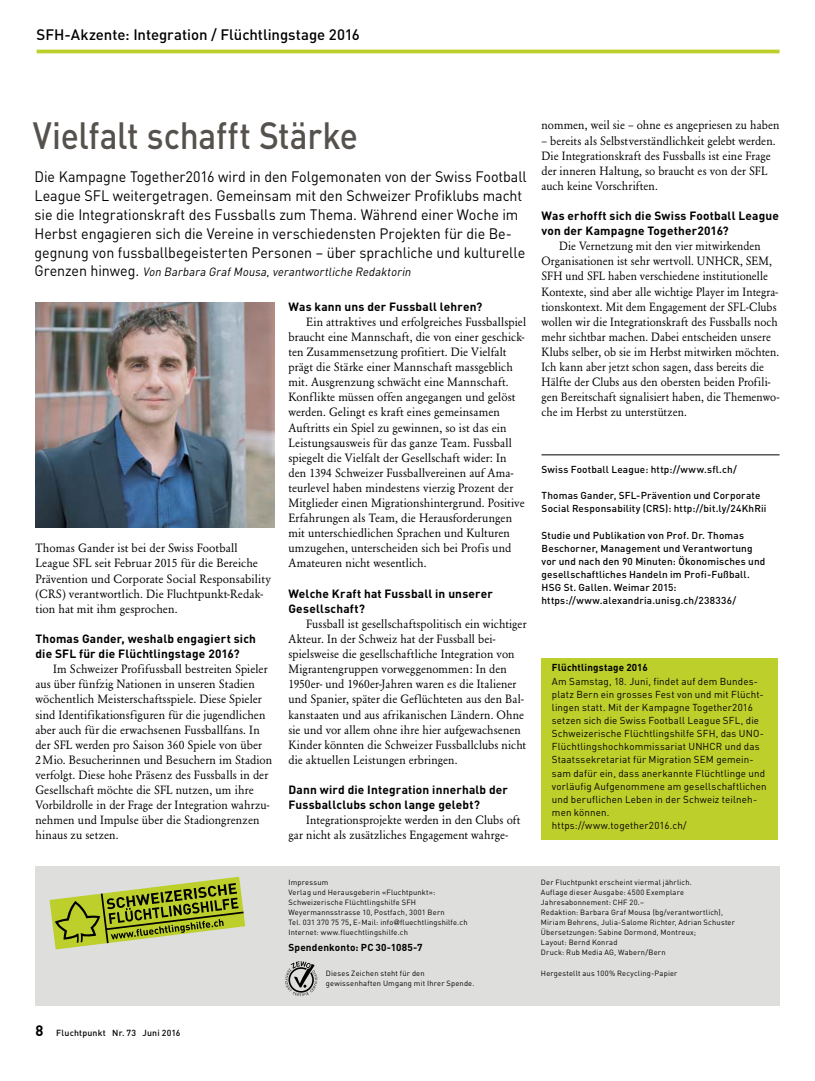
<style>
.page{position:relative;width:815px;height:1081px;background:#fff}
.page>*{position:absolute;margin:0;border:0;box-sizing:border-box;transform-origin:0 0}
.t1{font:500 37.5px "DIN";letter-spacing:-.01em;color:#55524e;scale:.9 1}
.t2{font:15px/18.8px "DIN";letter-spacing:-.005em;color:#000;scale:.95 1}
.t3{font:500 15px "DIN";letter-spacing:-.005em;color:#000}
.t4{font:11.88px/15.1px "Garamond BE";letter-spacing:.01em;color:#000}
.t5{font:11.88px/15.1px "Garamond BE";letter-spacing:.01em;color:#000;scale:.96 1}
.t6{font:11.88px/15.1px "Garamond BE";letter-spacing:.01em;color:#000;scale:.94 1}
.t7{font:700 11.88px/15.1px "DIN";letter-spacing:.015em;color:#000}
.t8{font:italic 11.88px "DIN";color:#000;scale:.94 1}
.t9{font:10px/13.1px "DIN";letter-spacing:.015em;color:#000}
.t10{font:500 10px/13.1px "DIN";letter-spacing:.015em;color:#000}
.t11{font:700 10px "DIN";letter-spacing:.015em;color:#000}
.t12{font:500 8.75px "DIN";letter-spacing:.02em;color:#000}
.t13{font:7.5px/10px "DIN";letter-spacing:.025em;color:#000}
.s1{font-style:normal;font-size:15px}
.s2{font-weight:500}
.s3{font-family:"Univers LT Std";font-weight:300}
.s4{font-weight:700;font-size:15px}
</style>
<div class="page">
<hr style="left:37px;top:50px;width:743px;height:3px;background:#bccf2b">
<div style="left:35px;top:865px;width:745px;height:140px;background:#dededd"></div>
<svg style="left:285px;top:961px;width:32px;height:35px"></svg>
<hr style="left:541px;top:454px;width:239px;height:1px;background:#000">
<svg style="left:50px;top:876px;width:195px;height:73px"></svg>
<img style="left:35px;top:302px;width:239px;height:225px">
<div style="left:541px;top:658px;width:237px;height:181px;background:#bccf2b"></div>
<p class="t3" style="left:37px;top:25px;width:325px">SFH-Akzente: Integration / Flüchtlingstage 2016</p>
<h1 class="t1" style="left:33px;top:111px;width:363px">Vielfalt schafft Stärke</h1>
<p class="t2" style="left:35px;top:167px;width:520px">Die Kampagne Together2016 wird in den Folgemonaten von der Swiss Football League SFL weitergetragen. Gemeinsam mit den Schweizer Profiklubs macht sie die Integrationskraft des Fussballs zum Thema. Während einer Woche im Herbst engagieren sich die Vereine in verschiedensten Projekten für die Be&shy;gegnung von fussballbegeisterten Personen – über sprachliche und kulturelle</p>
<p class="t8" style="left:35px;top:264px;width:405px"><span class="s1">G re n z e n h i n we g .</span> Von Barbara GrafMousa,verantwortliche Redaktorin</p>
<p class="t4" style="left:35px;top:541px;width:237px">Thomas Gander ist bei der Swiss Football League SFL seit Februar 2015 für die Bereiche Prävention und Corporate Social Responsability (CRS) verantwortlich. Die Fluchtpunkt-Redak&shy;tion hat mit ihm gesprochen.</p>
<p class="t7" style="left:35px;top:631px;width:222px">Thomas Gander, weshalb engagiert sich die SFL für die Flüchtlingstage 2016?</p>
<p class="t4" style="left:35px;top:661px;width:238px;text-indent:18px">Im Schweizer Profifussball bestreiten Spieler aus über fünfzig Nationen in unseren Stadien wöchentlich Meisterschaftsspiele. Diese Spieler sind Identifikationsfiguren für die jugendlichen aber auch für die erwachsenen Fussballfans. In der SFL werden pro Saison 360 Spiele von über 2Mio. Besucherinnen und Besuchern im Stadion verfolgt. Diese hohe Präsenz des Fussballs in der Gesellschaft möchte die SFL nutzen, um ihre Vorbildrolle in der Frage der Integration wahrzu&shy;nehmen und Impulse über die Stadiongrenzen hinaus zu setzen.</p>
<p class="t7" style="left:288px;top:298px;width:195px">Was kann uns der Fussball lehren?</p>
<p class="t4" style="left:288px;top:314px;width:239px;text-indent:18px">Ein attraktives und erfolgreiches Fussballspiel braucht eine Mannschaft, die von einer geschick&shy;ten Zusammensetzung profitiert. Die Vielfalt prägt die Stärke einer Mannschaft massgeblich mit. Ausgrenzung schwächt eine Mannschaft.<br>Konflikte müssen offen angegangen und gelöst werden. Gelingt es kraft eines gemeinsamen Auftritts ein Spiel zu gewinnen, so ist das ein Leistungsausweis für das ganze Team. Fussball spiegelt die Vielfalt der Gesellschaft wider: In den 1394 Schweizer Fussballvereinen auf Ama&shy;teurlevel haben mindestens vierzig Prozent der Mitglieder einen Migrationshintergrund. Positive Erfahrungen als Team, die Herausforderungen mit unterschiedlichen Sprachen und Kulturen umzugehen, unterscheiden sich bei Profis und Amateuren nicht wesentlich.</p>
<p class="t7" style="left:288px;top:585px;width:206px">Welche Kraft hat Fussball in unserer<br>Gesellschaft?</p>
<p class="t5" style="left:288px;top:616px;width:249px;text-indent:18px">Fussball ist gesellschaftspolitisch ein wichtiger Akteur. In der Schweiz hat der Fussball bei&shy;spielsweise die gesellschaftliche Integration von Migrantengruppen vorweggenommen: In den 1950er- und 1960er-Jahren waren es die Italiener und Spanier, später die Geflüchteten aus den Bal&shy;kanstaaten und aus afrikanischen Ländern. Ohne sie und vor allem ohne ihre hier aufgewachsenen Kinder könnten die Schweizer Fussballclubs nicht die aktuellen Leistungen erbringen.</p>
<p class="t7" style="left:288px;top:782px;width:221px">Dann wird die Integration innerhalb der<br>Fussballclubs schon lange gelebt?</p>
<p class="t5" style="left:288px;top:812px;width:243px;text-indent:18px">Integrationsprojekte werden in den Clubs oft gar nicht als zusätzliches Engagement wahrge-</p>
<p class="t5" style="left:541px;top:118px;width:249px">nommen, weil sie – ohne es angepriesen zu haben</p>
<p class="t5" style="left:541px;top:133px;width:245px">– bereits als Selbstverständlichkeit gelebt werden.<br>Die Integrationskraft des Fussballs ist eine Frage der inneren Haltung, so braucht es von der SFL auch keine Vorschriften.</p>
<p class="t7" style="left:541px;top:208px;width:239px">Was erhofft sich die Swiss Football League von der Kampagne Together2016?</p>
<p class="t6" style="left:541px;top:239px;width:255px;text-indent:18px">Die Vernetzung mit den vier mitwirkenden Organisationen ist sehr wertvoll. UNHCR, SEM, SFH und SFL haben verschiedene institutionelle Kontexte, sind aber alle wichtige Player im Integra&shy;tionskontext. Mit dem Engagement der SFL-Clubs wollen wir die Integrationskraft des Fussballs noch mehr sichtbar machen. Dabei entscheiden unsere Klubs selber, ob sie im Herbst mitwirken möchten.<br>Ich kann aber jetzt schon sagen, dass bereits die Hälfte der Clubs aus den obersten beiden Profili&shy;gen Bereitschaft signalisiert haben, die Themenwo&shy;che im Herbst zu unterstützen.</p>
<p class="t10" style="left:541px;top:462px;width:197px">Swiss Football League: http://www.sfl.ch/</p>
<p class="t10" style="left:541px;top:489px;width:227px">Thomas Gander, SFL-Prävention und Corporate<br>Social Responsability (CRS): http://bit.ly/24KhRii</p>
<p class="t10" style="left:541px;top:528px;width:225px">Studie und Publikation von Prof. Dr. Thomas Beschorner, Management und Verantwortung vor und nach den 90 Minuten: Ökonomisches und gesellschaftliches Handeln im Profi-Fußball.<br>HSG St. Gallen. Weimar 2015: https://www.alexandria.unisg.ch/238336/</p>
<p class="t11" style="left:552px;top:661px;width:97px">Flüchtlingstage 2016</p>
<p class="t9" style="left:552px;top:674px;width:216px">Am Samstag, 18. Juni, findet auf dem Bundes&shy;platz Bern ein grosses Fest von und mit Flücht&shy;lingen statt. Mit der Kampagne Together2016 setzen sich die Swiss Football League SFL, die Schweizerische Flüchtlingshilfe SFH, das UNO-Flüchtlingshochkommissariat UNHCR und das Staatssekretariat für Migration SEM gemein&shy;sam dafür ein, dass anerkannte Flüchtlinge und vorläufig Aufgenommene am gesellschaftlichen und beruflichen Leben in der Schweiz teilneh&shy;men können.<br>https://www.together2016.ch/</p>
<p class="t13" style="left:288px;top:876px;width:181px">Impressum<br>Verlag und Herausgeberin «Fluchtpunkt»:<br>Schweizerische Flüchtlingshilfe SFH Weyermannsstrasse 10, Postfach, 3001 Bern<br>Tel. 031 370 75 75<span class="s2">,</span> E-Mail: info<span class="s3">@</span>fluechtlingshilfe.ch Internet: www.fluechtlingshilfe.ch</p>
<p class="t11" style="left:288px;top:940px;width:136px">Spendenkonto: PC 30-1085-7</p>
<p class="t13" style="left:541px;top:876px;width:196px">Der Fluchtpunkt erscheint viermal jährlich.<br>Auflage dieser Ausgabe: 4500 Exemplare Jahresabonnement: CHF 20.–<br>Redaktion: Barbara Graf Mousa (bg/verantwortlich), Miriam Behrens, Julia-Salome Richter, Adrian Schuster Übersetzungen: Sabine Dormond, Montreux;<br>Layout: Bernd Konrad<br>Druck: Rub Media AG, Wabern/Bern</p>
<p class="t12" style="left:35px;top:1027px;width:147px"><span class="s4">8</span> Fluchtpunkt Nr. 73 Juni 2016</p>
<p class="t13" style="left:326px;top:968px;width:100px">Dieses Zeichen steht für den</p>
<p class="t13" style="left:541px;top:968px;width:138px">Hergestellt aus 100% Recycling-Papier</p>
<p class="t13" style="left:326px;top:978px;width:150px">gewissenhaften Umgang mit Ihrer Spende.</p>
</div>
